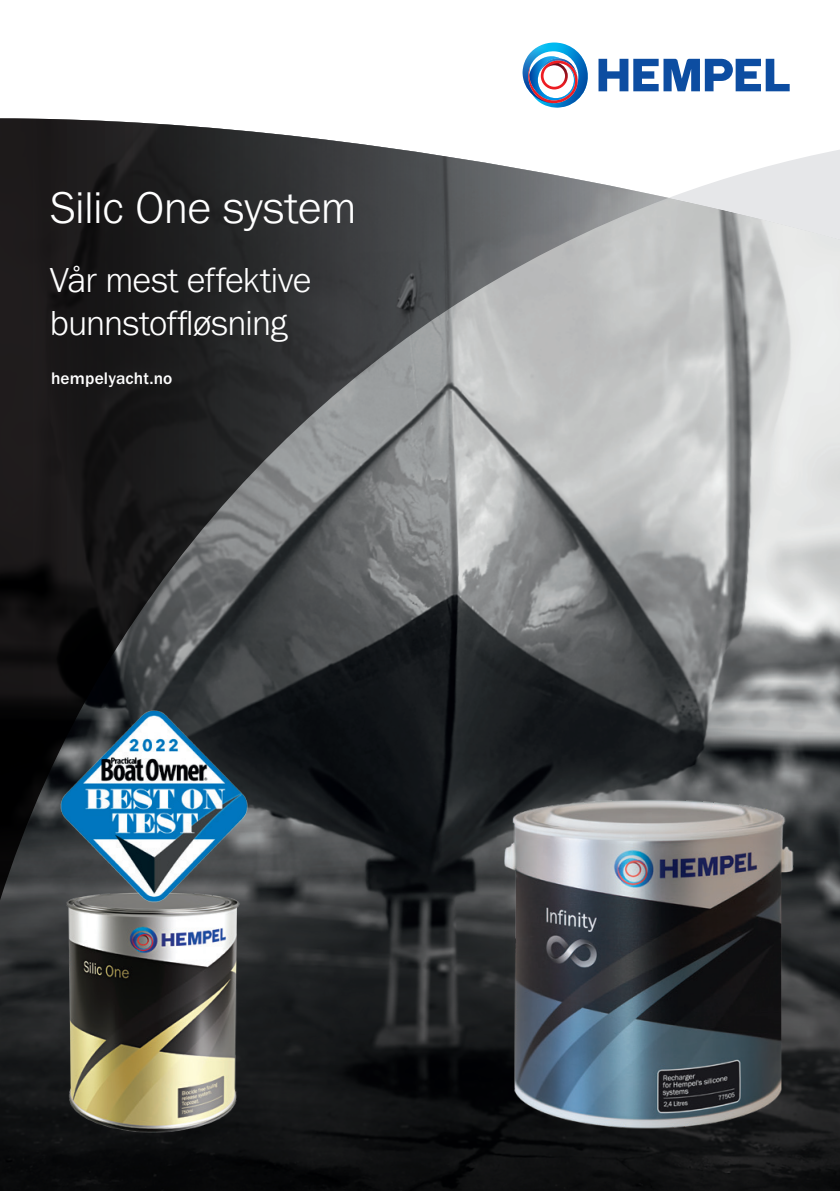
<style>
.page{position:relative;width:840px;height:1191px;background:#fff}
.page>*{position:absolute;margin:0;border:0;box-sizing:border-box;transform-origin:0 0}
.Overskrift_-_ES{font:300 46px "Franklin Gothic URW";letter-spacing:-.01em;color:#fff}
.Overskrift_-_ES-2{font:300 36px/43.2px "Franklin Gothic URW";letter-spacing:-.02em;color:#fff}
.Overskrift_-_ES-3{font:500 17.4px "Franklin Gothic URW";letter-spacing:.01em;color:#fff}
</style>
<div class="page">
<svg style="left:0;top:118px;width:668px;height:80px"></svg>
<img style="left:0;top:198px;width:839px;height:601px">
<svg style="left:668px;top:150px;width:171px;height:94px"></svg>
<svg style="left:598px;top:59px;width:191px;height:32px"></svg>
<img style="left:522px;top:43px;width:66px;height:65px">
<svg style="left:0;top:799px;width:839px;height:392px;background:#1e2021"></svg>
<img style="left:65px;top:904px;width:177px;height:230px">
<img style="left:58px;top:707px;width:191px;height:197px">
<img style="left:462px;top:731px;width:349px;height:454px">
<p class="Overskrift_-_ES" style="left:50px;top:179px;width:308px">Silic One system</p>
<p class="Overskrift_-_ES-2" style="left:50px;top:258px;width:263px">Vår mest effektive bunnstoffløsning</p>
<p class="Overskrift_-_ES-3" style="left:51px;top:368px;width:123px">hempelyacht.no</p>
</div>
